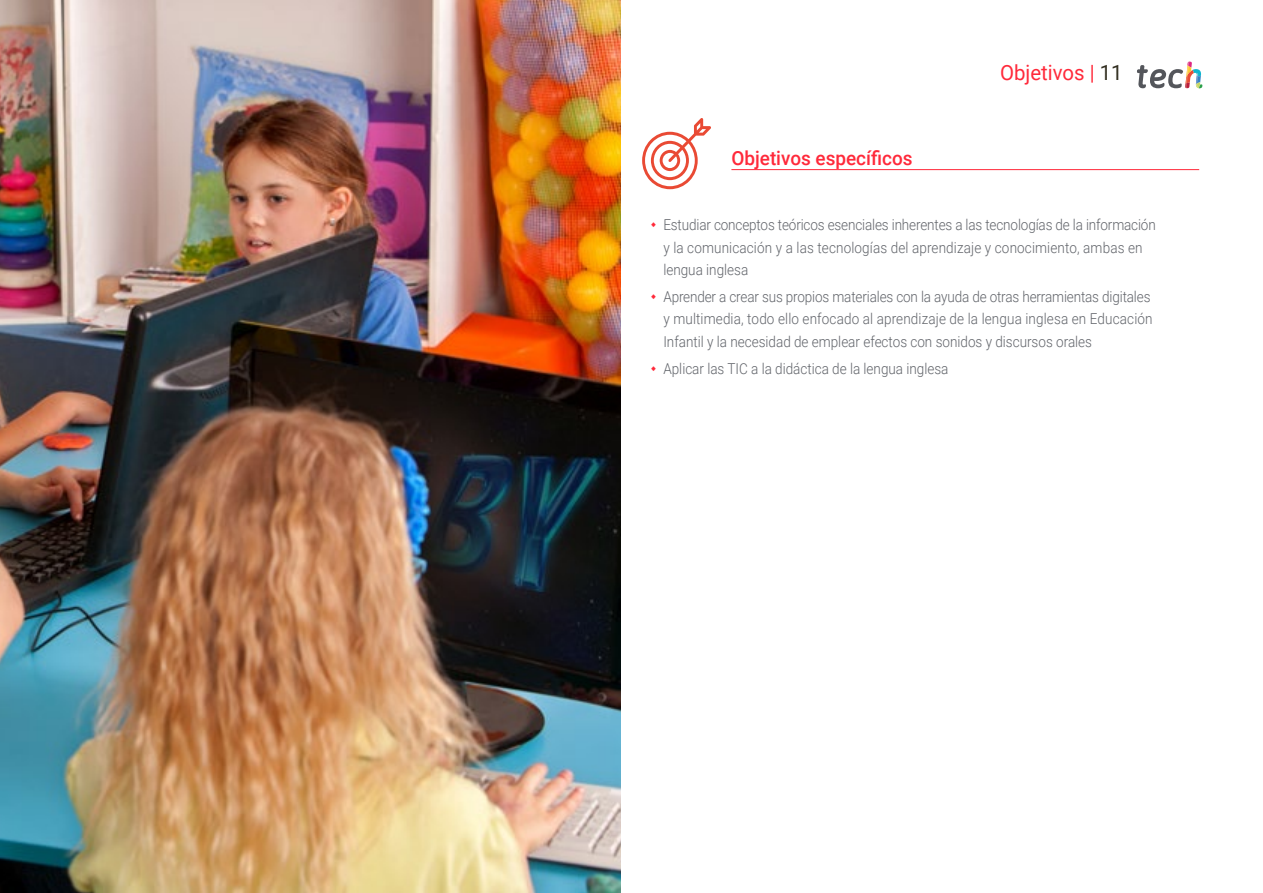
<style>
.page{position:relative;width:1263px;height:893px;background:#fff}
.page>*{position:absolute;margin:0;border:0;box-sizing:border-box;transform-origin:0 0}
.t1{font:21px "Roboto";color:#ff293a}
.t2{font:500 19.5px "Roboto";color:#ff293a}
.t3{font:300 15px/22.5px "Roboto";color:#61646a;scale:.9 1}
.s1{color:#312e20}
</style>
<div class="page">
<img style="left:0;top:0;width:621px;height:893px">
<hr style="left:731px;top:169px;width:468px;height:1px;background:#ff293a">
<svg style="left:642px;top:118px;width:69px;height:71px"></svg>
<svg style="left:1137px;top:62px;width:65px;height:27px"></svg>
<h2 class="t2" style="left:731px;top:144px;width:183px">Objetivos específicos</h2>
<h1 class="t1" style="left:1000px;top:57px;width:124px">Objetivos | <span class="s1">11</span></h1>
<p class="t3" style="left:663px;top:213px;width:549px">Estudiar conceptos teóricos esenciales inherentes a las tecnologías de la información y la comunicación y a las tecnologías del aprendizaje y conocimiento, ambas en lengua inglesa</p>
<p class="t3" style="left:663px;top:285px;width:545px">Aprender a crear sus propios materiales con la ayuda de otras herramientas digitales y multimedia, todo ello enfocado al aprendizaje de la lengua inglesa en Educación<br>Infantil y la necesidad de emplear efectos con sonidos y discursos orales</p>
<p class="t3" style="left:663px;top:357px;width:318px">Aplicar las TIC a la didáctica de la lengua inglesa</p>
</div>
